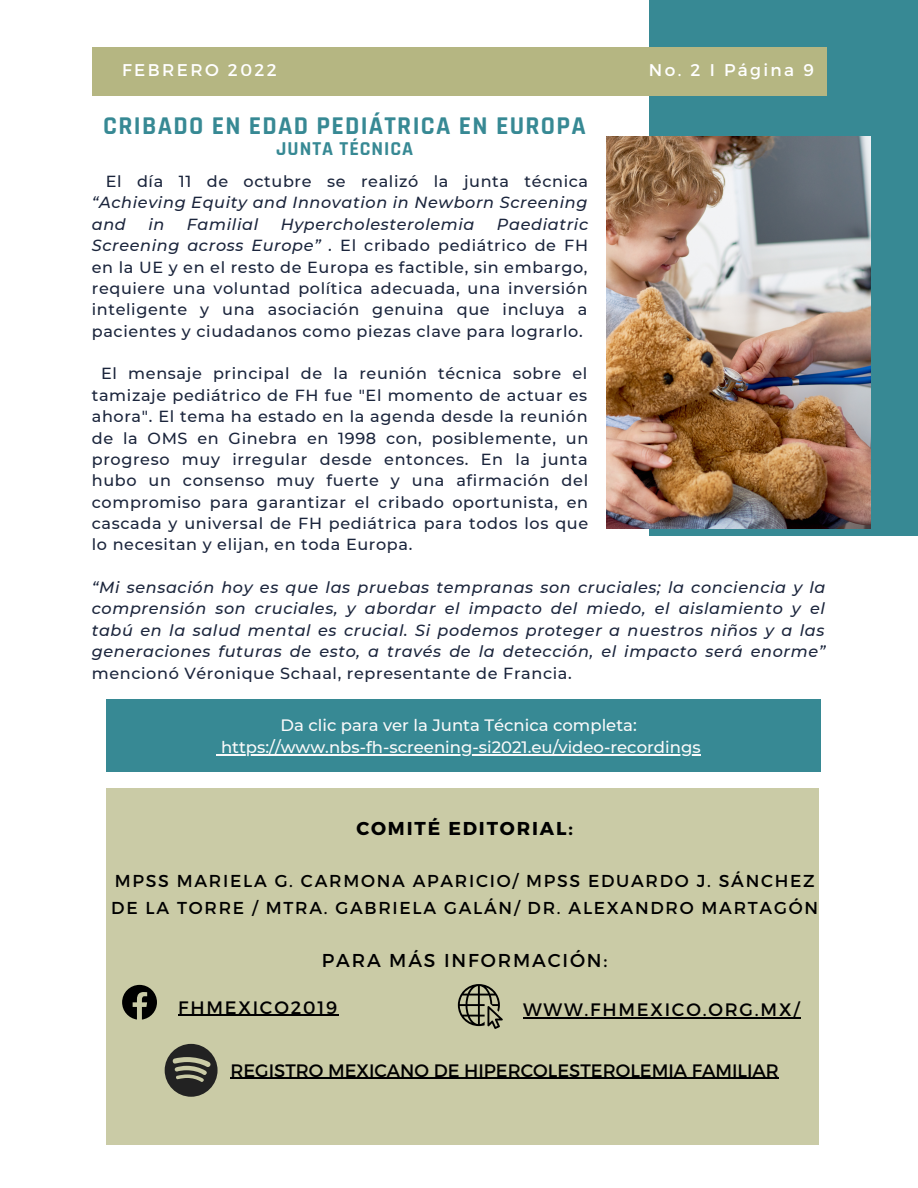
<style>
.page{position:relative;width:918px;height:1188px;background:#fff}
.page>*{position:absolute;margin:0;border:0;box-sizing:border-box;transform-origin:0 0}
.t1{font:700 25.95px "Rajdhani";letter-spacing:.05em;color:#378994}
.t2{font:700 19.95px "Rajdhani";letter-spacing:.05em;color:#378994}
.t3{font:18.6px "Montserrat";letter-spacing:.1em;color:#000}
.t4{font:700 18.6px "Montserrat";letter-spacing:.1em;color:#000}
.t5{font:18px "Montserrat";color:#000}
.t6{font:18px "Montserrat";letter-spacing:.1em;color:#000}
.t7{font:17.25px/27px "Montserrat";letter-spacing:.1em;color:#000}
.t8{font:16.95px "Montserrat";letter-spacing:.14em;color:#fff}
.t9{font:500 16.5px "Montserrat";color:#fafafa}
.t10{font:500 16.05px/21.3px "Montserrat";letter-spacing:.04em;color:#1b253c;text-align:justify}
.t11{font:italic 500 16.05px/21.3px "Montserrat";letter-spacing:.04em;color:#1b253c;text-align:justify}
.s1{font-style:normal}
.s2{font-style:italic}
</style>
<div class="page">
<div style="left:650px;top:0;width:268px;height:536px;background:#378994"></div>
<img style="left:606px;top:136px;width:265px;height:393px">
<div style="left:92px;top:48px;width:734px;height:47px;background:#b5b682"></div>
<div style="left:106px;top:700px;width:715px;height:72px;background:#378994"></div>
<hr style="left:221px;top:754px;width:480px;height:1px;background:#fafafa">
<div style="left:106px;top:789px;width:712px;height:355px;background:#cacba6"></div>
<svg style="left:122px;top:985px;width:35px;height:35px"></svg>
<svg style="left:458px;top:984px;width:45px;height:45px"></svg>
<hr style="left:178px;top:1015px;width:161px;height:1px;background:#000">
<hr style="left:523px;top:1017px;width:278px;height:2px;background:#000">
<svg style="left:165px;top:1044px;width:53px;height:53px"></svg>
<hr style="left:230px;top:1078px;width:549px;height:1px;background:#000">
<p class="t8" style="left:628px;top:53px;width:188px">VOL. 2 I PÁGINA 3</p>
<p class="t8" style="left:122px;top:59px;width:156px">FEBRERO 2022</p>
<p class="t8" style="left:649px;top:59px;width:166px">No. 2 I Página 9</p>
<p class="t1" style="left:103px;top:109px;width:484px">CRIBADO EN EDAD PEDIÁTRICA EN EUROPA</p>
<p class="t2" style="left:276px;top:136px;width:139px">JUNTA TÉCNICA</p>
<p class="t11" style="left:92px;top:171px;width:498px;text-indent:14px"><span class="s1">El día 11 de octubre se realizó la junta técnica </span>“Achieving Equity and Innovation in Newborn Screening and</p>
<p class="t10" style="left:92px;top:213px;width:498px;text-indent:405px"><span class="s2">Paediatric Screening across Europe” .</span> El cribado pediátrico de FH en la UE y en el resto de Europa es factible, sin embargo, requiere una voluntad política adecuada, una inversión inteligente y una asociación genuina que incluya a pacientes y ciudadanos como piezas clave para lograrlo.</p>
<p class="t10" style="left:92px;top:363px;width:498px;text-indent:9px">El mensaje principal de la reunión técnica sobre el tamizaje pediátrico de FH fue "El momento de actuar es ahora". El tema ha estado en la agenda desde la reunión de la OMS en Ginebra en 1998 con, posiblemente, un progreso muy irregular desde entonces. En la junta hubo un consenso muy fuerte y una afirmación del compromiso para garantizar el cribado oportunista, en cascada y universal de FH pediátrica para todos los que lo necesitan y elijan, en toda Europa.</p>
<p class="t11" style="left:148px;top:213px;width:18px">in</p>
<p class="t11" style="left:187px;top:213px;width:73px">Familial</p>
<p class="t11" style="left:281px;top:213px;width:195px">Hypercholesterolemia</p>
<p class="t11" style="left:92px;top:577px;width:735px">“Mi sensación hoy es que las pruebas tempranas son cruciales; la conciencia y la comprensión son cruciales, y abordar el impacto del miedo, el aislamiento y el tabú en la salud mental es crucial. Si podemos proteger a nuestros niños y a las generaciones futuras de esto, a través de la detección, el impacto será enorme” <span class="s1">mencionó Véronique Schaal, representante de Francia.</span></p>
<p class="t9" style="left:280px;top:715px;width:358px">Da clic para ver la Junta Técnica completa:</p>
<p class="t9" style="left:221px;top:737px;width:481px">https://www.nbs-fh-screening-si2021.eu/video-recordings</p>
<p class="t4" style="left:356px;top:816px;width:218px">COMITÉ EDITORIAL:</p>
<p class="t7" style="left:111px;top:866px;width:708px">MPSS MARIELA G. CARMONA APARICIO/ MPSS EDUARDO J. SÁNCHEZ<br>DE LA TORRE / MTRA. GABRIELA GALÁN/ DR. ALEXANDRO MARTAGÓN</p>
<p class="t3" style="left:322px;top:948px;width:287px">PARA MÁS INFORMACIÓN:</p>
<p class="t6" style="left:178px;top:995px;width:160px">FHMEXICO2019</p>
<p class="t6" style="left:523px;top:998px;width:278px">WWW.FHMEXICO.ORG.MX/</p>
<p class="t5" style="left:230px;top:1059px;width:550px">REGISTRO MEXICANO DE HIPERCOLESTEROLEMIA FAMILIAR</p>
</div>
